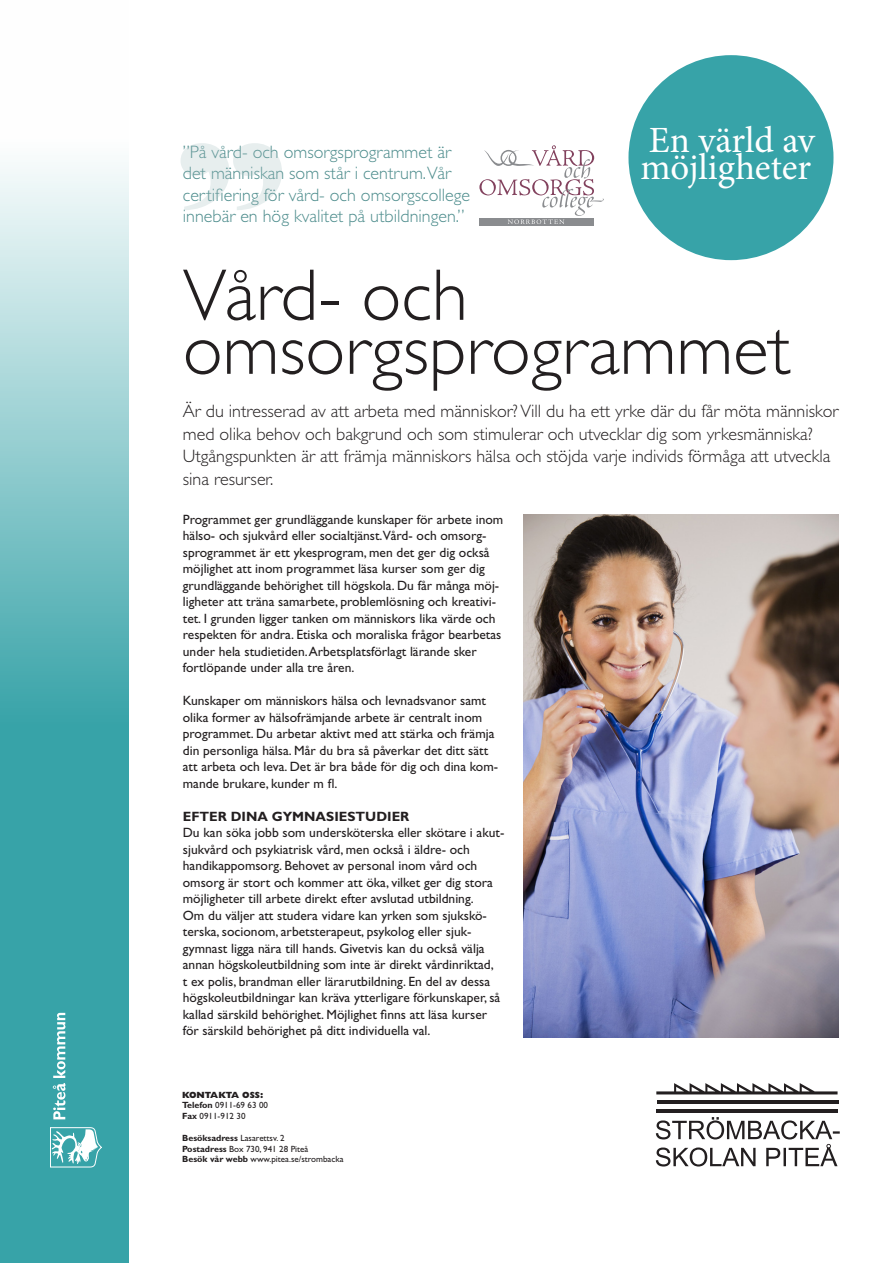
<style>
.page{position:relative;width:893px;height:1263px;background:#fff}
.page>*{position:absolute;margin:0;border:0;box-sizing:border-box;transform-origin:0 0}
.t1{font:500 352.95px "Big Caslon";color:#9fbbbc;scale:1.05 1}
.t2{font:300 73.5px "Gill Sans Std";color:#231f20}
.t3{font:37.05px "Minion Pro";color:#fff}
.t4{font:300 18px/22.5px "Gill Sans Std";color:#231f20}
.Teaser__skriv_med_ve{font:300 18px/21.6px "Gill Sans Std";color:#4e8d8d}
.t5{font:13.5px/16.5px "Gill Sans Std";color:#231f20}
.Inriktningar{font:700 13.5px "Gill Sans Std";color:#231f20}
.t6{font:9px "Gill Sans Std";color:#231f20}
.t7{font:700 9px "Gill Sans Std";color:#231f20}
.t8{font:800 9px "Gill Sans Std";color:#231f20}
.s1{font-weight:700}
.s2{font-weight:400}
</style>
<div class="page">
<svg style="left:656px;top:1117px;width:184px;height:49px"></svg>
<hr style="left:657px;top:1109px;width:181px;height:3px;background:#231f20">
<hr style="left:657px;top:1100px;width:181px;height:3px;background:#231f20">
<svg style="left:656px;top:1083px;width:181px;height:11px"></svg>
<svg style="left:0;top:165px;width:129px;height:1098px;background:#68b9bd"></svg>
<div style="left:623px;top:50px;width:216px;height:215px;background:#37a3a8;border-radius:50%"></div>
<div style="left:618px;top:45px;width:226px;height:226px;border:10px solid #fff;border-radius:50%"></div>
<svg style="left:53px;top:1013px;width:12px;height:106px"></svg>
<svg style="left:50px;top:1127px;width:52px;height:40px"></svg>
<img style="left:523px;top:514px;width:316px;height:523px">
<div style="left:480px;top:218px;width:114px;height:7px;background:#8a8c8f"></div>
<svg style="left:479px;top:145px;width:125px;height:79px"></svg>
<h1 class="t1" style="left:177px;top:-16px;width:96px">”</h1>
<p class="Teaser__skriv_med_ve" style="left:183px;top:141px;width:289px">”På vård- och omsorgsprogrammet är det människan som står i centrum.Vår certifiering för vård- och omsorgscollege innebär en hög kvalitet på utbildningen.”</p>
<p class="t3" style="left:649px;top:116px;width:168px">En värld av</p>
<p class="t3" style="left:640px;top:142px;width:172px">möjligheter</p>
<p class="t2" style="left:183px;top:254px;width:287px">Vård- och</p>
<p class="t2" style="left:183px;top:308px;width:609px">omsorgsprogrammet</p>
<p class="t4" style="left:183px;top:400px;width:657px">Är du intresserad av att arbeta med människor? Vill du ha ett yrke där du får möta människor med olika behov och bakgrund och som stimulerar och utvecklar dig som yrkesmänniska?<br>Utgångspunkten är att främja människors hälsa och stöjda varje individs förmåga att utveckla sina resurser.</p>
<p class="t5" style="left:183px;top:511px;width:322px">Programmet ger grundläggande kunskaper för arbete inom hälso- och sjukvård eller socialtjänst.Vård- och omsorg&shy;sprogrammet är ett ykesprogram, men det ger dig också möjlighet att inom programmet läsa kurser som ger dig grundläggande behörighet till högskola. Du får många möj&shy;ligheter att träna samarbete, problemlösning och kreativi&shy;tet. I grunden ligger tanken om människors lika värde och respekten för andra. Etiska och moraliska frågor bearbetas under hela studietiden. Arbetsplatsförlagt lärande sker fortlöpande under alla tre åren.</p>
<p class="t5" style="left:183px;top:692px;width:317px">Kunskaper om människors hälsa och levnadsvanor samt olika former av hälsofrämjande arbete är centralt inom programmet. Du arbetar aktivt med att stärka och främja din personliga hälsa. Mår du bra så påverkar det ditt sätt att arbeta och leva. Det är bra både för dig och dina kom&shy;mande brukare, kunder m fl.</p>
<p class="Inriktningar" style="left:183px;top:808px;width:228px">EFTER DINA GYMNASIESTUDIER</p>
<p class="t5" style="left:183px;top:824px;width:323px">Du kan söka jobb som undersköterska eller skötare i akut&shy;sjukvård och psykiatrisk vård, men också i äldre- och handikappomsorg. Behovet av personal inom vård och omsorg är stort och kommer att öka, vilket ger dig stora möjligheter till arbete direkt efter avslutad utbildning.<br>Om du väljer att studera vidare kan yrken som sjukskö&shy;terska, socionom, arbetsterapeut, psykolog eller sjuk&shy;gymnast ligga nära till hands. Givetvis kan du också välja annan högskoleutbildning som inte är direkt vårdinriktad,<br>t ex polis, brandman eller lärarutbildning. En del av dessa högskoleutbildningar kan kräva ytterligare förkunskaper, så kallad särskild behörighet. Möjlighet finns att läsa kurser för särskild behörighet på ditt individuella val.</p>
<p class="t8" style="left:182px;top:1089px;width:83px">KONTAKTA OSS:</p>
<p class="t6" style="left:182px;top:1100px;width:87px"><span class="s1">Telefon</span> 0911-69 63 00</p>
<p class="t6" style="left:182px;top:1111px;width:65px"><span class="s1">Fax</span> 0911-912 30</p>
<p class="t7" style="left:182px;top:1132px;width:104px">Besöksadress <span class="s2">Lasarettsv. 2</span></p>
<p class="t6" style="left:182px;top:1143px;width:128px"><span class="s1">Postadress</span> Box 730, 941 28 Piteå</p>
<p class="t6" style="left:182px;top:1154px;width:163px"><span class="s1">Besök vår webb</span> www.pitea.se/strombacka</p>
</div>
